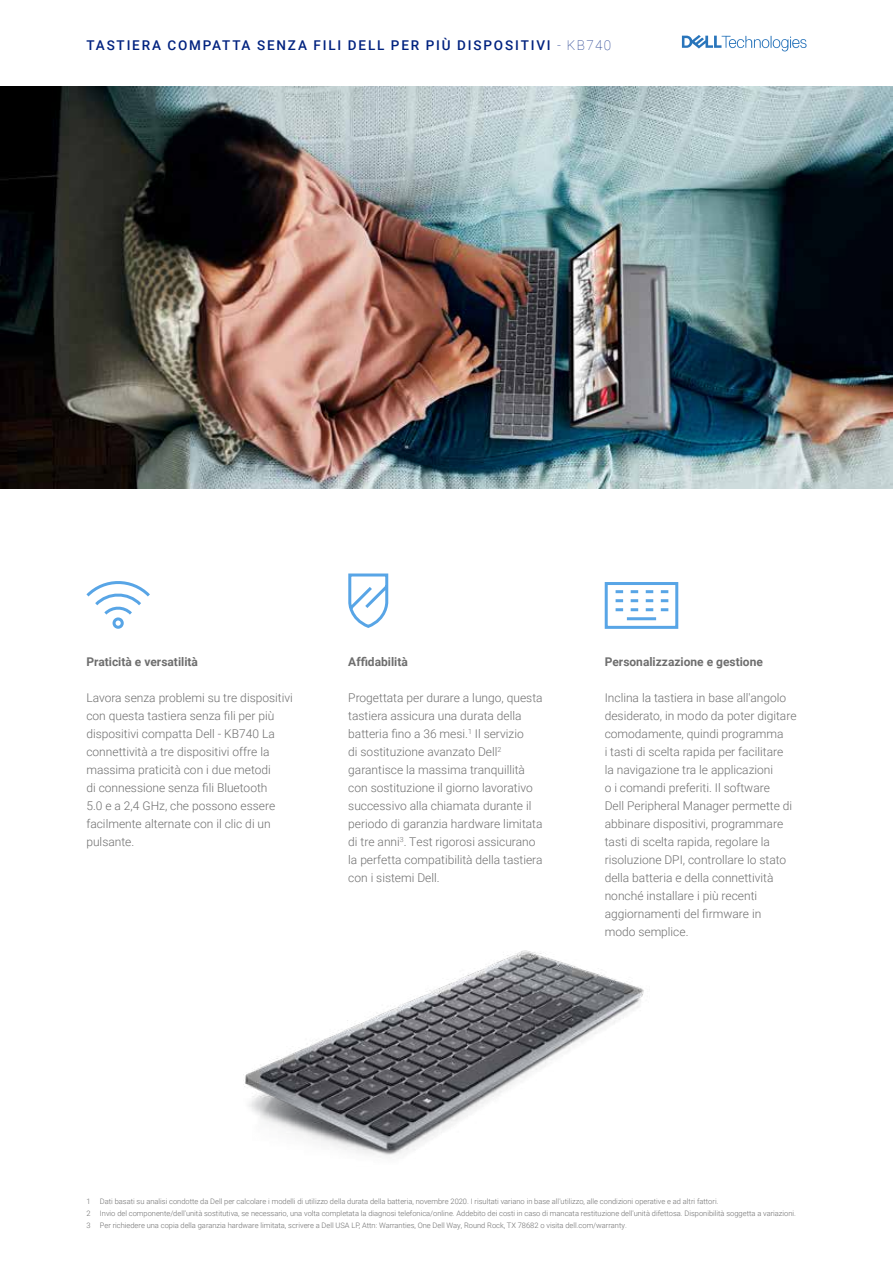
<style>
.page{position:relative;width:893px;height:1263px;background:#fff}
.page>*{position:absolute;margin:0;border:0;box-sizing:border-box;transform-origin:0 0}
.t1{font:500 13.5px "Roboto";letter-spacing:.135em;color:#00227f}
.t2{font:300 12px/18px "Roboto";color:#6e6e6e}
.t3{font:700 12px "Roboto";color:#6e6e6e}
.t4{font:300 7.5px/12px "Roboto";color:#6e6e6e}
.s1{font-weight:100}
</style>
<div class="page">
<img style="left:244px;top:950px;width:400px;height:207px">
<img style="left:0;top:86px;width:893px;height:403px">
<svg style="left:682px;top:35px;width:125px;height:16px"></svg>
<svg style="left:604px;top:582px;width:75px;height:47px"></svg>
<svg style="left:348px;top:573px;width:41px;height:55px"></svg>
<svg style="left:86px;top:581px;width:64px;height:48px"></svg>
<p class="t1" style="left:87px;top:36px;width:526px">TASTIERA COMPATTA SENZA FILI DELL PER PIÙ DISPOSITIVI <span class="s1">- KB740</span></p>
<p class="t3" style="left:86px;top:654px;width:113px">Praticità e versatilità</p>
<p class="t2" style="left:86px;top:689px;width:208px">Lavora senza problemi su tre dispositivi con questa tastiera senza fili per più dispositivi compatta Dell - KB740 La connettività a tre dispositivi offre la massima praticità con i due metodi<br>di connessione senza fili Bluetooth<br>5.0 e a 2,4 GHz, che possono essere facilmente alternate con il clic di un pulsante.</p>
<p class="t3" style="left:348px;top:654px;width:61px">Affidabilità</p>
<p class="t2" style="left:348px;top:689px;width:196px">Progettata per durare a lungo, questa tastiera assicura una durata della batteria fino a 36 mesi.<sup>1</sup> Il servizio<br>di sostituzione avanzato Dell<sup>2 </sup>garantisce la massima tranquillità con sostituzione il giorno lavorativo successivo alla chiamata durante il periodo di garanzia hardware limitata di tre anni<sup>3</sup>. Test rigorosi assicurano la perfetta compatibilità della tastiera con i sistemi Dell.</p>
<p class="t3" style="left:605px;top:654px;width:160px">Personalizzazione e gestione</p>
<p class="t2" style="left:605px;top:689px;width:193px">Inclina la tastiera in base all'angolo desiderato, in modo da poter digitare comodamente, quindi programma<br>i tasti di scelta rapida per facilitare<br>la navigazione tra le applicazioni<br>o i comandi preferiti. Il software<br>Dell Peripheral Manager permette di abbinare dispositivi, programmare tasti di scelta rapida, regolare la risoluzione DPI, controllare lo stato della batteria e della connettività nonché installare i più recenti aggiornamenti del firmware in<br>modo semplice.</p>
<p class="t4" style="left:86px;top:1195px;width:711px">1 Dati basati su analisi condotte da Dell per calcolare i modelli di utilizzo della durata della batteria, novembre 2020. I risultati variano in base all'utilizzo, alle condizioni operative e ad altri fattori.<br>2 Invio del componente/dell'unità sostitutiva, se necessario, una volta completata la diagnosi telefonica/online. Addebito dei costi in caso di mancata restituzione dell'unità difettosa. Disponibilità soggetta a variazioni.<br>3 Per richiedere una copia della garanzia hardware limitata, scrivere a Dell USA LP, Attn: Warranties, One Dell Way, Round Rock, TX 78682 o visita dell.com/warranty.</p>
</div>
